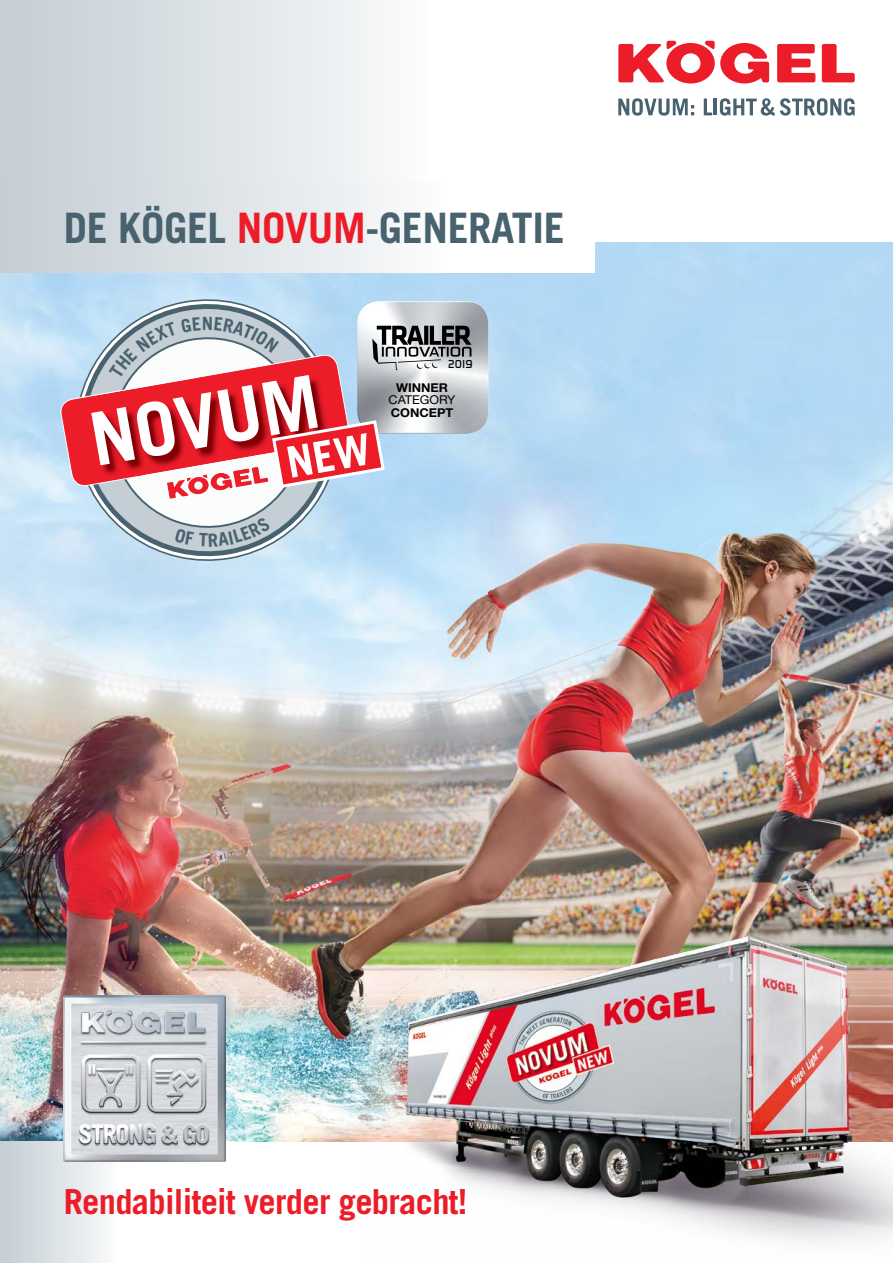
<style>
.page{position:relative;width:893px;height:1263px;background:#fff}
.page>*{position:absolute;margin:0;border:0;box-sizing:border-box;transform-origin:0 0}
.t1{font:700 73.65px "Trade Gothic LT Com";color:#fff}
.t2{font:700 42px "Trade Gothic LT Com";letter-spacing:-.01em;color:#48626f}
.t3{font:700 34.5px "Trade Gothic LT Com";letter-spacing:-.02em;color:#ed1c29}
.t4{font:700 18.3px "Trade Gothic LT Com";color:#48626f}
.t5{font:700 12.15px "Helvetica Neue AFF 75";color:#000;scale:1.04 1}
.t6{font:12.15px "Helvetica Neue AFF 55 Roman";color:#000;scale:1.04 1}
.t7{font:500 11.1px "Digital";color:#000}
.s1{color:#ed1c29}
</style>
<div class="page">
<svg style="left:13px;top:0;width:841px;height:183px"></svg>
<div style="left:0;top:0;width:13px;height:1263px;background:#c6cfd5"></div>
<img style="left:0;top:242px;width:893px;height:900px">
<svg style="left:13px;top:1142px;width:213px;height:121px"></svg>
<div style="left:0;top:183px;width:594px;height:89px;background:linear-gradient(to right,#c5cfd5,#fff)"></div>
<svg style="left:822px;top:44px;width:33px;height:38px"></svg>
<svg style="left:777px;top:44px;width:38px;height:38px"></svg>
<svg style="left:618px;top:41px;width:151px;height:42px"></svg>
<svg style="left:618px;top:98px;width:76px;height:18px"></svg>
<svg style="left:704px;top:99px;width:8px;height:16px"></svg>
<hr style="left:714px;top:99px;width:3px;height:16px;background:#48626f">
<svg style="left:720px;top:98px;width:135px;height:18px"></svg>
<img style="left:364px;top:928px;width:529px;height:314px">
<img style="left:64px;top:995px;width:161px;height:166px">
<img style="left:357px;top:301px;width:131px;height:132px">
<svg style="left:70px;top:299px;width:275px;height:262px;background:#b4cedf"></svg>
<svg style="left:60px;top:317px;width:411px;height:230px;background:#c79aa6"></svg>
<p class="t2" style="left:64px;top:202px;width:502px">DE KÖGEL <span class="s1">NOVUM</span>-GENERATIE</p>
<p class="t4" style="left:202px;top:312px;width:13px">N</p>
<h1 class="t1" style="left:83px;top:396px;width:233px;rotate:-10deg">NOVUM</h1>
<p class="t7" style="left:448px;top:357px;width:26px">2019</p>
<p class="t5" style="left:396px;top:380px;width:51px">WINNER</p>
<p class="t6" style="left:388px;top:393px;width:66px">CATEGORY</p>
<p class="t5" style="left:391px;top:405px;width:62px">CONCEPT</p>
<p class="t3" style="left:64px;top:1180px;width:405px">Rendabiliteit verder gebracht!</p>
</div>
